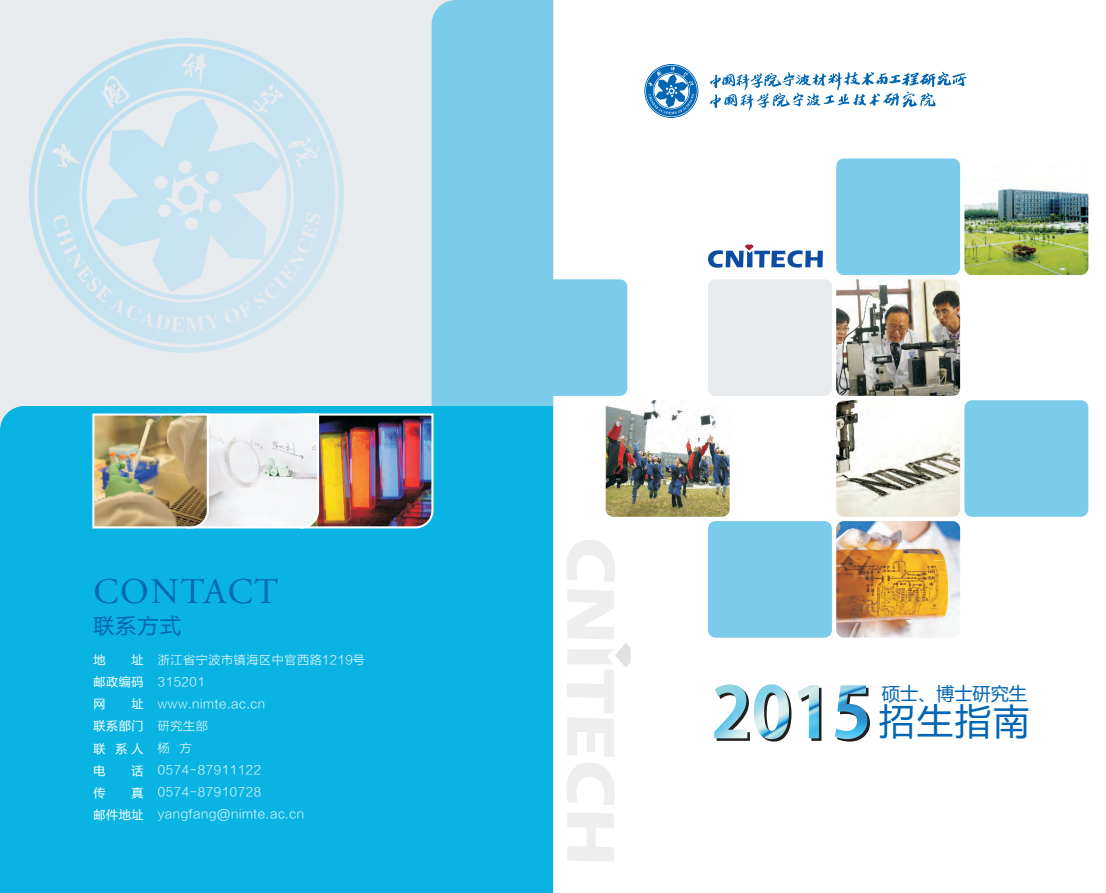
<style>
.page{position:relative;width:1106px;height:893px;background:#fff}
.page>*{position:absolute;margin:0;border:0;box-sizing:border-box;transform-origin:0 0}
.t1{font:700 70.2px "Adobe Gothic Std";color:#231f20}
.t2{font:36px "Adobe Garamond Pro";letter-spacing:.05em;color:#0166b3}
.t3{font:36px "Microsoft Ya Hei";color:#0166b3}
.t4{font:21px "Microsoft Ya Hei";color:#0166b3}
.t5{font:18.15px "Microsoft Ya Hei";color:#0166b3}
.t6{font:12px/21.9px "FZLTXHK GBK1 0";letter-spacing:.055em;color:#fff}
.t7{font:12px/22.2px "Microsoft Ya Hei";letter-spacing:.06em;color:#fff;text-align:justify}
</style>
<div class="page">
<div style="left:0;top:0;width:553px;height:893px;background:#e7ebed"></div>
<div style="left:431px;top:0;width:122px;height:406px;background:#7accea"></div>
<svg style="left:644px;top:64px;width:54px;height:54px"></svg>
<svg style="left:710px;top:71px;width:256px;height:39px"></svg>
<div style="left:836px;top:158px;width:124px;height:117px;background:#7accea;border-radius:7px"></div>
<img style="left:836px;top:279px;width:124px;height:117px;border-radius:7px">
<div style="left:708px;top:279px;width:124px;height:117px;background:#e7ebed;border-radius:7px"></div>
<div style="left:503px;top:279px;width:124px;height:117px;background:#7accea;border-radius:7px"></div>
<img style="left:836px;top:400px;width:124px;height:117px;border-radius:7px">
<div style="left:964px;top:400px;width:124px;height:117px;background:#7accea;border-radius:7px"></div>
<img style="left:605px;top:400px;width:124px;height:117px;border-radius:7px">
<img style="left:836px;top:521px;width:124px;height:117px;border-radius:7px">
<div style="left:708px;top:521px;width:124px;height:117px;background:#7accea;border-radius:7px"></div>
<img style="left:964px;top:158px;width:124px;height:117px;border-radius:7px">
<img style="left:714px;top:684px;width:33px;height:54px">
<img style="left:753px;top:684px;width:36px;height:55px">
<img style="left:797px;top:685px;width:22px;height:53px">
<img style="left:834px;top:685px;width:33px;height:54px">
<div style="left:0;top:406px;width:553px;height:487px;background:#0ab4e2"></div>
<img style="left:91px;top:412px;width:343px;height:117px">
<svg style="left:29px;top:38px;width:315px;height:315px"></svg>
<div style="left:339px;top:329px;width:42px;height:42px;background:#e7ebed"></div>
<div style="left:938px;top:88px;width:53px;height:31px;background:#fff"></div>
<svg style="left:708px;top:245px;width:115px;height:23px"></svg>
<svg style="left:566px;top:540px;width:64px;height:322px"></svg>
<h2 class="t2" style="left:93px;top:577px;width:186px">CONTACT</h2>
<h3 class="t4" style="left:93px;top:616px;width:89px">联系方式</h3>
<p class="t7" style="left:93px;top:649px;width:13px">地</p>
<p class="t7" style="left:93px;top:649px;width:52px;text-indent:38px">址邮政编码网</p>
<p class="t6" style="left:158px;top:649px;width:209px">浙江省宁波市镇海区中官西路1219号<br>315201<br>www.nimte.ac.cn<br>研究生部<br>杨 方<br>0574-87911122<br>0574-87910728 yangfang@nimte.ac.cn</p>
<p class="t7" style="left:93px;top:694px;width:52px;text-indent:38px">址联系部门联 系人电</p>
<p class="t7" style="left:131px;top:760px;width:13px">话</p>
<p class="t7" style="left:93px;top:782px;width:52px;text-align:right">真<br>邮件地址</p>
<p class="t7" style="left:93px;top:782px;width:13px">传</p>
<h1 class="t1" style="left:713px;top:679px;width:162px">2015</h1>
<h3 class="t5" style="left:881px;top:685px;width:147px">硕士、博士研究生</h3>
<h2 class="t3" style="left:879px;top:705px;width:152px">招生指南</h2>
</div>
